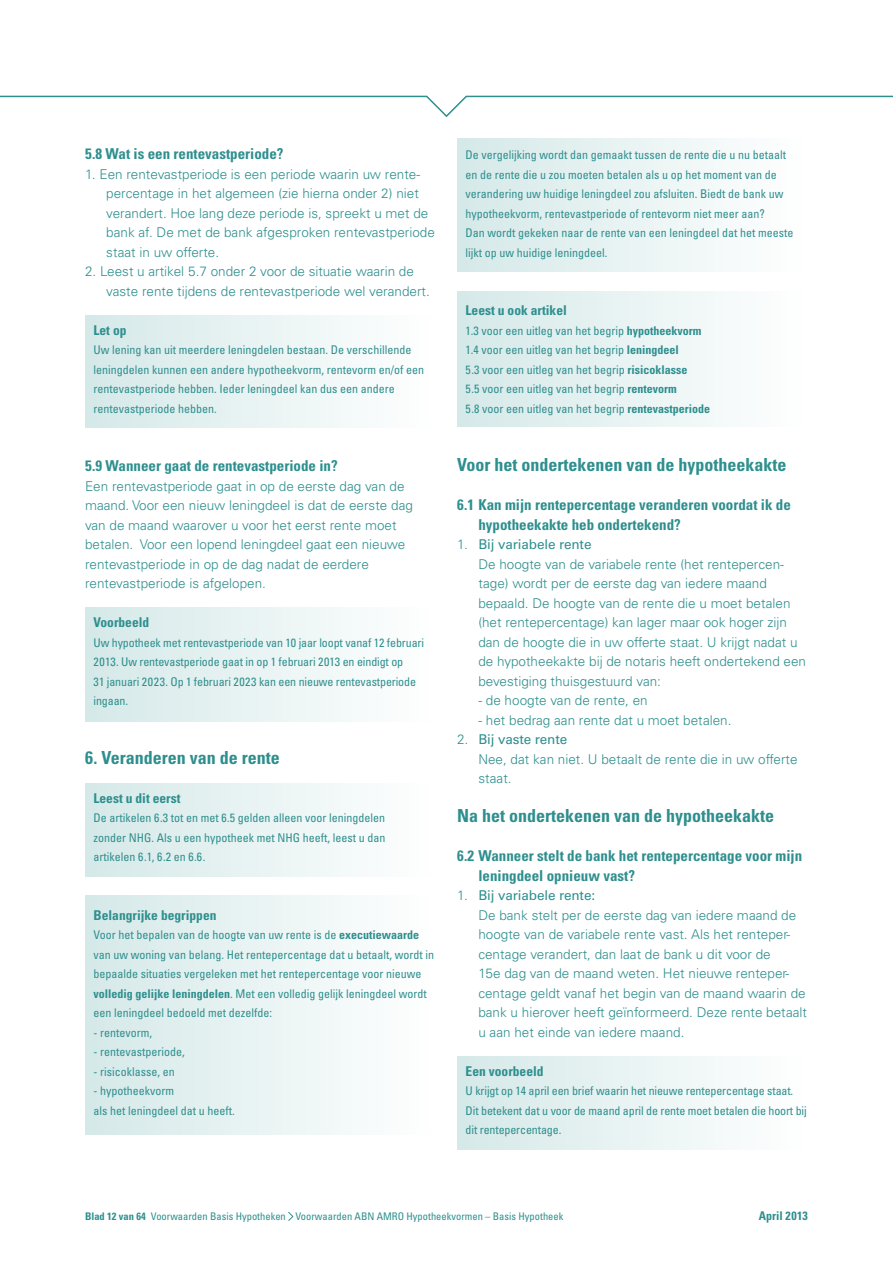
<style>
.page{position:relative;width:893px;height:1263px;background:#fff}
.page>*{position:absolute;margin:0;border:0;box-sizing:border-box;transform-origin:0 0}
._02_Bodyheading-01{font:700 condensed 18px "Univers LT Std";color:#2e8f8e}
._03_Bodyheading-02{font:700 condensed 15px/19.5px "Univers LT Std";color:#2e8f8e}
.Body_inspring{font:300 13.5px/19.5px "Univers LT Std";color:#2e8f8e}
._17_Border-heading{font:700 condensed 13.5px "Univers LT Std";color:#2e8f8e}
.Body_inspring-2{font:13.5px "Univers LT Std";letter-spacing:-.01em;color:#2e8f8e}
._18_Border-body{font:condensed 12px/19.5px "Univers LT Std";color:#2e8f8e}
.t1{font:700 condensed 12px "Univers LT Std";color:#2e8f8e}
.t2{font:condensed 10.5px "Univers LT Std";color:#2e8f8e}
.s1{font-weight:700}
.s2{font-weight:300}
</style>
<div class="page">
<svg style="left:0;top:95px;width:893px;height:23px"></svg>
<div style="left:85px;top:315px;width:351px;height:112px;background:linear-gradient(to right,#d5e9e8,#fff)"></div>
<div style="left:85px;top:608px;width:351px;height:113px;background:linear-gradient(to right,#d5e9e8,#fff)"></div>
<div style="left:85px;top:783px;width:351px;height:93px;background:linear-gradient(to right,#d5e9e8,#fff)"></div>
<div style="left:85px;top:896px;width:351px;height:238px;background:linear-gradient(to right,#d5e9e8,#fff)"></div>
<div style="left:457px;top:138px;width:351px;height:134px;background:linear-gradient(to right,#d5e9e8,#fff)"></div>
<div style="left:457px;top:292px;width:351px;height:134px;background:linear-gradient(to right,#d5e9e8,#fff)"></div>
<div style="left:457px;top:1056px;width:351px;height:93px;background:linear-gradient(to right,#d5e9e8,#fff)"></div>
<svg style="left:288px;top:1211px;width:6px;height:10px"></svg>
<p class="_03_Bodyheading-02" style="left:85px;top:144px;width:200px">5.8 Wat is een rentevastperiode?</p>
<p class="Body_inspring" style="left:106px;top:164px;width:330px;text-indent:-21px">1. Een rentevastperiode is een periode waarin uw rente&shy;percentage in het algemeen (zie hierna onder 2) niet verandert. Hoe lang deze periode is, spreekt u met de bank af. De met de bank afgesproken rentevastperiode staat in uw offerte.</p>
<p class="Body_inspring" style="left:106px;top:262px;width:325px;text-indent:-21px">2. Leest u artikel 5.7 onder 2 voor de situatie waarin de vaste rente tijdens de rentevastperiode wel verandert.</p>
<p class="_17_Border-heading" style="left:94px;top:322px;width:34px">Let op</p>
<p class="_18_Border-body" style="left:94px;top:340px;width:332px">Uw lening kan uit meerdere leningdelen bestaan. De verschillende leningdelen kunnen een andere hypotheekvorm, rentevorm en/of een rentevastperiode hebben. Ieder leningdeel kan dus een andere</p>
<p class="_18_Border-body" style="left:94px;top:398px;width:125px">rentevastperiode hebben.</p>
<p class="_03_Bodyheading-02" style="left:85px;top:456px;width:254px">5.9 Wanneer gaat de rentevastperiode in?</p>
<p class="Body_inspring" style="left:85px;top:476px;width:329px">Een rentevastperiode gaat in op de eerste dag van de maand. Voor een nieuw leningdeel is dat de eerste dag van de maand waarover u voor het eerst rente moet betalen. Voor een lopend leningdeel gaat een nieuwe rentevastperiode in op de dag nadat de eerdere rentevastperiode is afgelopen.</p>
<p class="_17_Border-heading" style="left:94px;top:614px;width:57px">Voorbeeld</p>
<p class="_18_Border-body" style="left:94px;top:632px;width:332px">Uw hypotheek met rentevastperiode van 10 jaar loopt vanaf 12 februari 2013. Uw rentevastperiode gaat in op 1 februari 2013 en eindigt op<br>31 januari 2023. Op 1 februari 2023 kan een nieuwe rentevastperiode ingaan.</p>
<p class="_02_Bodyheading-01" style="left:85px;top:746px;width:196px">6. Veranderen van de rente</p>
<p class="_17_Border-heading" style="left:94px;top:790px;width:88px">Leest u dit eerst</p>
<p class="_18_Border-body" style="left:94px;top:808px;width:293px;text-align:justify">De artikelen 6.3 tot en met 6.5 gelden alleen voor leningdelen zonder NHG. Als u een hypotheek met NHG heeft, leest u dan artikelen 6.1, 6.2 en 6.6.</p>
<p class="_17_Border-heading" style="left:94px;top:907px;width:124px">Belangrijke begrippen</p>
<p class="_18_Border-body" style="left:94px;top:925px;width:342px">Voor het bepalen van de hoogte van uw rente is de <span class="s1">executiewaarde </span>van uw woning van belang. Het rentepercentage dat u betaalt, wordt in bepaalde situaties vergeleken met het rentepercentage voor nieuwe <span class="s1">volledig gelijke leningdelen</span>. Met een volledig gelijk leningdeel wordt een leningdeel bedoeld met dezelfde:</p>
<p class="_18_Border-body" style="left:94px;top:1022px;width:60px">- rentevorm,</p>
<p class="_18_Border-body" style="left:94px;top:1042px;width:93px">- rentevastperiode,</p>
<p class="_18_Border-body" style="left:94px;top:1061px;width:83px">- risicoklasse, en</p>
<p class="_18_Border-body" style="left:94px;top:1081px;width:82px">- hypotheekvorm</p>
<p class="_18_Border-body" style="left:94px;top:1100px;width:143px">als het leningdeel dat u heeft.</p>
<p class="_18_Border-body" style="left:466px;top:145px;width:329px">De vergelijking wordt dan gemaakt tussen de rente die u nu betaalt en de rente die u zou moeten betalen als u op het moment van de verandering uw huidige leningdeel zou afsluiten. Biedt de bank uw hypotheekvorm, rentevastperiode of rentevorm niet meer aan?<br>Dan wordt gekeken naar de rente van een leningdeel dat het meeste lijkt op uw huidige leningdeel.</p>
<p class="_17_Border-heading" style="left:466px;top:302px;width:103px">Leest u ook artikel</p>
<p class="_18_Border-body" style="left:466px;top:320px;width:237px">1.3 voor een uitleg van het begrip <span class="s1">hypotheekvorm</span></p>
<p class="_18_Border-body" style="left:466px;top:340px;width:215px">1.4 voor een uitleg van het begrip <span class="s1">leningdeel</span></p>
<p class="_18_Border-body" style="left:466px;top:359px;width:223px">5.3 voor een uitleg van het begrip <span class="s1">risicoklasse</span></p>
<p class="_18_Border-body" style="left:466px;top:379px;width:213px">5.5 voor een uitleg van het begrip <span class="s1">rentevorm</span></p>
<p class="_18_Border-body" style="left:466px;top:398px;width:246px">5.8 voor een uitleg van het begrip <span class="s1">rentevastperiode</span></p>
<p class="_02_Bodyheading-01" style="left:457px;top:454px;width:331px">Voor het ondertekenen van de hypotheekakte</p>
<p class="_03_Bodyheading-02" style="left:478px;top:495px;width:314px;text-indent:-21px">6.1 Kan mijn rentepercentage veranderen voordat ik de hypotheekakte heb ondertekend?</p>
<p class="Body_inspring-2" style="left:457px;top:536px;width:136px"><span class="s2">1.</span> Bij variabele rente</p>
<p class="Body_inspring" style="left:478px;top:554px;width:329px">De hoogte van de variabele rente (het rentepercen&shy;tage) wordt per de eerste dag van iedere maand bepaald. De hoogte van de rente die u moet betalen (het rentepercentage) kan lager maar ook hoger zijn dan de hoogte die in uw offerte staat. U krijgt nadat u de hypotheekakte bij de notaris heeft ondertekend een bevestiging thuisgestuurd van:</p>
<p class="Body_inspring" style="left:457px;top:691px;width:192px">- de hoogte van de rente, en</p>
<p class="Body_inspring" style="left:457px;top:710px;width:276px">- het bedrag aan rente dat u moet betalen.</p>
<p class="Body_inspring-2" style="left:457px;top:731px;width:112px"><span class="s2">2.</span> Bij vaste rente</p>
<p class="Body_inspring" style="left:478px;top:749px;width:321px">Nee, dat kan niet. U betaalt de rente die in uw offerte staat.</p>
<p class="_02_Bodyheading-01" style="left:457px;top:805px;width:318px">Na het ondertekenen van de hypotheekakte</p>
<p class="_03_Bodyheading-02" style="left:457px;top:846px;width:347px">6.2 Wanneer stelt de bank het rentepercentage voor mijn</p>
<p class="_03_Bodyheading-02" style="left:478px;top:866px;width:158px">leningdeel opnieuw vast?</p>
<p class="Body_inspring-2" style="left:457px;top:887px;width:140px"><span class="s2">1.</span> Bij variabele rente:</p>
<p class="Body_inspring" style="left:478px;top:905px;width:330px">De bank stelt per de eerste dag van iedere maand de hoogte van de variabele rente vast. Als het renteper&shy;centage verandert, dan laat de bank u dit voor de<br>15e dag van de maand weten. Het nieuwe renteper&shy;centage geldt vanaf het begin van de maand waarin de bank u hierover heeft geïnformeerd. Deze rente betaalt u aan het einde van iedere maand.</p>
<p class="_17_Border-heading" style="left:466px;top:1063px;width:79px">Een voorbeeld</p>
<p class="_18_Border-body" style="left:466px;top:1081px;width:343px">U krijgt op 14 april een brief waarin het nieuwe rentepercentage staat.<br>Dit betekent dat u voor de maand april de rente moet betalen die hoort bij dit rentepercentage.</p>
<p class="t2" style="left:85px;top:1209px;width:480px"><span class="s1">Blad 12 van 64</span> Voorwaarden Basis Hypotheken Voorwaarden ABN AMRO Hypotheekvormen – Basis Hypotheek</p>
<p class="t1" style="left:759px;top:1208px;width:51px">April 2013</p>
</div>
